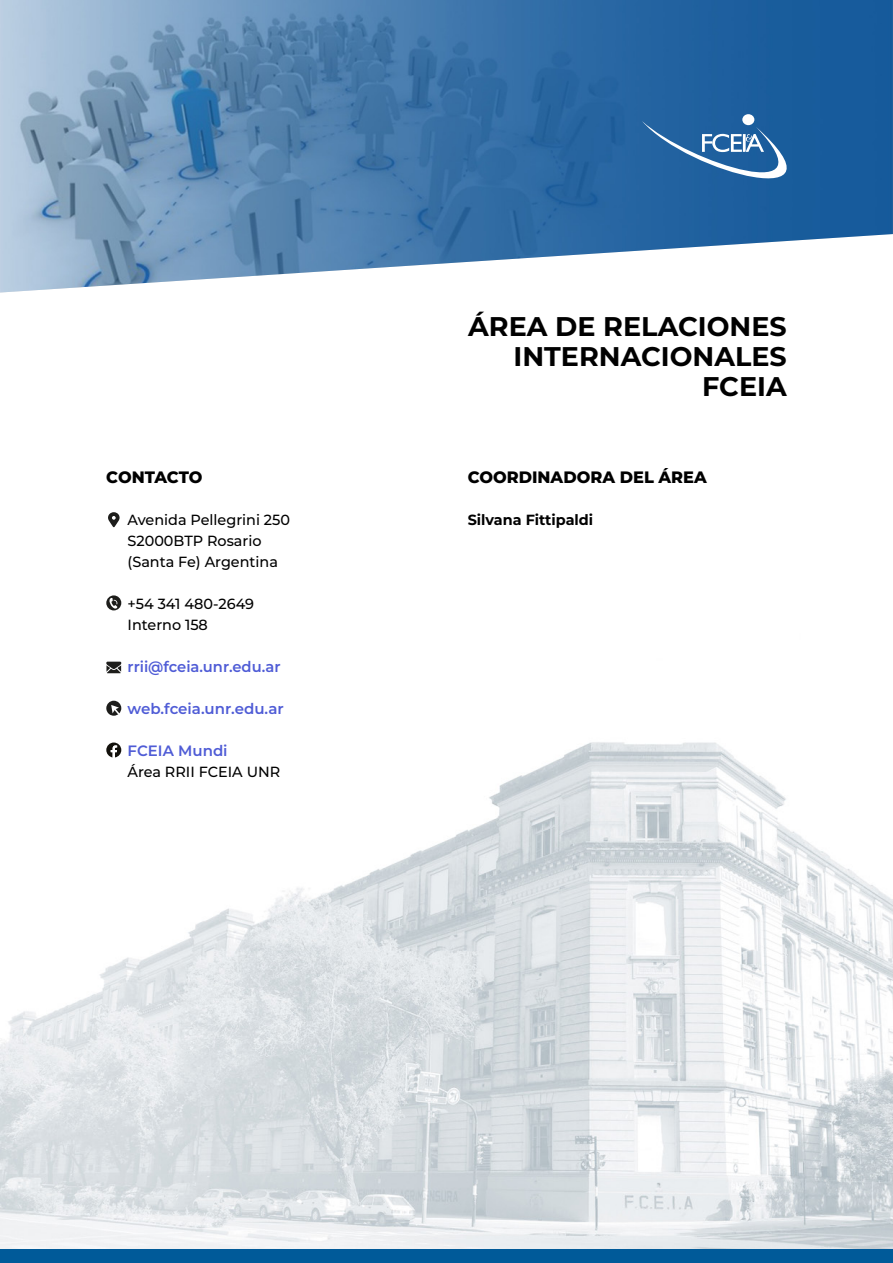
<style>
.page{position:relative;width:893px;height:1263px;background:#fff}
.page>*{position:absolute;margin:0;border:0;box-sizing:border-box;transform-origin:0 0}
.Títulos{font:700 27px "Montserrat";color:#000}
.Textos{font:800 16.5px "Montserrat";color:#000}
.Textos-2{font:600 15px "Montserrat";color:#4f5cd6}
.Hipervínculo_celeste{font:600 15px "Montserrat";color:#4f5cd6}
.Textos-3{font:500 14.7px/21px "Montserrat";color:#000}
.Textos-4{font:700 14.7px "Montserrat";color:#000}
</style>
<div class="page">
<img style="left:0;top:527px;width:893px;height:722px">
<img style="left:0;top:0;width:893px;height:292px">
<div style="left:0;top:1249px;width:893px;height:14px;background:#005a99"></div>
<div style="left:742px;top:114px;width:12px;height:11px;background:#fff;border-radius:50%"></div>
<svg style="left:642px;top:121px;width:145px;height:57px;background:#4278ad"></svg>
<svg style="left:106px;top:595px;width:15px;height:15px"></svg>
<svg style="left:109px;top:598px;width:8px;height:11px"></svg>
<svg style="left:106px;top:662px;width:15px;height:11px"></svg>
<svg style="left:106px;top:701px;width:15px;height:15px"></svg>
<svg style="left:106px;top:742px;width:15px;height:15px"></svg>
<svg style="left:108px;top:512px;width:12px;height:15px"></svg>
<p class="Textos" style="left:106px;top:465px;width:98px">CONTACTO</p>
<p class="Textos-3" style="left:128px;top:509px;width:164px">Avenida Pellegrini 250<br>S2000BTP Rosario (Santa Fe) Argentina</p>
<p class="Textos-3" style="left:128px;top:593px;width:128px">+54 341 480-2649<br>Interno 158</p>
<p class="Textos-2" style="left:128px;top:656px;width:155px">rrii@fceia.unr.edu.ar</p>
<p class="Hipervínculo_celeste" style="left:128px;top:698px;width:158px">web.fceia.unr.edu.ar</p>
<p class="Textos-2" style="left:128px;top:740px;width:102px">FCEIA Mundi</p>
<p class="Textos-3" style="left:128px;top:761px;width:154px">Área RRII FCEIA UNR</p>
<p class="Títulos" style="left:468px;top:307px;width:320px">ÁREA DE RELACIONES</p>
<p class="Títulos" style="left:513px;top:337px;width:275px">INTERNACIONALES</p>
<p class="Títulos" style="left:702px;top:367px;width:86px">FCEIA</p>
<p class="Textos" style="left:468px;top:465px;width:241px">COORDINADORA DEL ÁREA</p>
<p class="Textos-4" style="left:468px;top:509px;width:127px">Silvana Fittipaldi</p>
</div>
